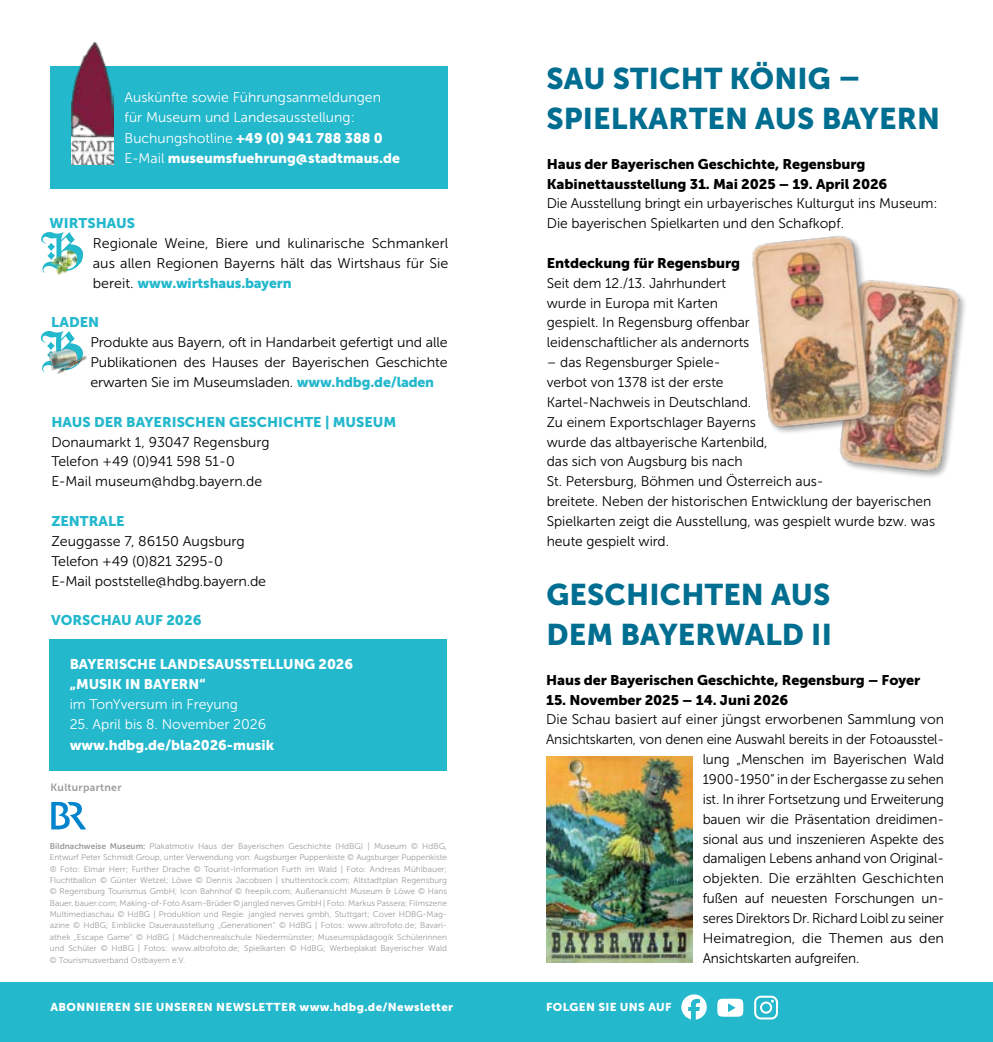
<style>
.page{position:relative;width:993px;height:1042px;background:#fff}
.page>*{position:absolute;margin:0;border:0;box-sizing:border-box;transform-origin:0 0}
.t1{font:29.75px/39.7px "Museo Sans 900";letter-spacing:.005em;color:#006e90}
.t2{font:14px/19.8px "Museo Sans 300";letter-spacing:-.005em;color:#000}
.t3{font:14px/19.8px "Museo Sans 900";letter-spacing:-.005em;color:#000}
.t4{font:14px/20.1px "Museo Sans 900";color:#fff}
.t5{font:14px/20.1px "Museo Sans 300";color:#fff}
.t6{font:14px "Museo Sans 900";color:#24b8cd}
.t7{font:14px "Museo Sans 300";letter-spacing:-.005em;color:#000;scale:.96 1}
.t8{font:11.38px "Museo Sans 900";letter-spacing:.03em;color:#fff}
.t9{font:10.5px "Museo Sans 700";letter-spacing:.03em;color:#9c9c9d}
.t10{font:8.4px/11.4px "Museo Sans 300";color:#9c9c9d;text-align:justify}
.s1{font-family:"Museo Sans 300"}
.s2{font-family:"Museo Sans 300";color:#000}
.s3{font-family:"Museo Sans 900";color:#24b8cd}
.s4{font-family:"Museo Sans 700"}
</style>
<div class="page">
<div style="left:51px;top:66px;width:396px;height:123px;background:#24b8cd"></div>
<svg style="left:41px;top:232px;width:42px;height:43px"></svg>
<img style="left:57px;top:355px;width:30px;height:19px">
<svg style="left:41px;top:331px;width:42px;height:41px"></svg>
<svg style="left:51px;top:802px;width:35px;height:27px"></svg>
<div style="left:0;top:982px;width:992px;height:60px;background:#24b8cd"></div>
<svg style="left:681px;top:994px;width:25px;height:25px"></svg>
<svg style="left:754px;top:995px;width:23px;height:24px"></svg>
<svg style="left:717px;top:998px;width:26px;height:18px"></svg>
<img style="left:839px;top:280px;width:126px;height:197px">
<div style="left:751px;top:235px;width:127px;height:200px;background:#000;opacity:.3"></div>
<img style="left:751px;top:235px;width:127px;height:196px">
<div style="left:50px;top:639px;width:397px;height:131px;background:#24b8cd"></div>
<img style="left:546px;top:756px;width:146px;height:206px">
<img style="left:71px;top:42px;width:43px;height:123px">
<p class="t5" style="left:124px;top:88px;width:258px">Auskünfte sowie Führungsanmeldungen für Museum und Landesausstellung:</p>
<p class="t4" style="left:124px;top:128px;width:277px"><span class="s1">Buchungshotline</span> +49 (0) 941 788 388 0<br><span class="s1">E- Mail</span> museumsfuehrung@stadtmaus.de</p>
<p class="t6" style="left:50px;top:215px;width:87px">WIRTSHAUS</p>
<p class="t2" style="left:93px;top:233px;width:357px">Regionale Weine, Biere und kulinarische Schmankerl aus allen Regionen Bayerns hält das Wirtshaus für Sie</p>
<p class="t6" style="left:93px;top:275px;width:200px"><span class="s2">bereit.</span> www.wirtshaus.bayern</p>
<p class="t6" style="left:51px;top:315px;width:49px">LADEN</p>
<p class="t2" style="left:90px;top:333px;width:359px;text-align:justify">Produkte aus Bayern, oft in Handarbeit gefertigt und alle Publikationen des Hauses der Bayerischen Geschichte erwarten Sie im Museumsladen. <span class="s3">www.hdbg.de/laden</span></p>
<p class="t6" style="left:51px;top:414px;width:346px">HAUS DER BAYERISCHEN GESCHICHTE | MUSEUM</p>
<p class="t2" style="left:51px;top:432px;width:219px">Donaumarkt 1, 93047 Regensburg<br>Telefon +49 (0)941 598 51- 0<br>E- Mail museum@hdbg.bayern.de</p>
<p class="t6" style="left:51px;top:513px;width:75px">ZENTRALE</p>
<p class="t2" style="left:51px;top:531px;width:216px">Zeuggasse 7, 86150 Augsburg<br>Telefon +49 (0)821 3295- 0<br>E- Mail poststelle@hdbg.bayern.de</p>
<p class="t6" style="left:51px;top:612px;width:152px">VORSCHAU AUF 2026</p>
<p class="t4" style="left:70px;top:654px;width:285px">BAYERISCHE LANDESAUSSTELLUNG 2026 „MUSIK IN BAYERN“</p>
<p class="t5" style="left:70px;top:694px;width:170px">im TonYversum in Freyung</p>
<p class="t5" style="left:70px;top:715px;width:198px">25. April bis 8. November 2026</p>
<p class="t4" style="left:70px;top:734px;width:206px">www.hdbg.de/bla2026-musik</p>
<p class="t9" style="left:51px;top:781px;width:72px">Kulturpartner</p>
<p class="t10" style="left:50px;top:840px;width:398px"><span class="s4">Bildnachweise Museum:</span> Plakatmotiv Haus der Bayerischen Geschichte (HdBG) | Museum © HdBG, Entwurf Peter Schmidt Group, unter Verwendung von: Augsburger Puppenkiste © Augsburger Puppenkiste ® Foto: Elmar Herr; Further Drache © Tourist- Information Furth im Wald | Foto: Andreas Mühlbauer; Fluchtballon © Günter Wetzel; Löwe © Dennis Jacobsen | shutterstock.com; Altstadtplan Regensburg © Regensburg Tourismus GmbH; Icon Bahnhof © freepik.com; Außenansicht Museum &amp; Löwe © Hans Bauer, bauer.com; Making-of- Foto Asam- Brüder © jangled nerves GmbH | Foto: Markus Passera; Filmszene Multimediaschau © HdBG | Produktion und Regie: jangled nerves gmbh, Stuttgart; Cover HDBG- Mag&shy;azine © HdBG; Einblicke Dauerausstellung „Generationen“ © HdBG | Fotos: www.altrofoto.de; Bavari&shy;athek „Escape Game“ © HdBG | Mädchenrealschule Niedermünster; Museumspädagogik Schülerinnen und Schüler © HdBG | Fotos: www.altrofoto.de; Spielkarten © HdBG; Werbeplakat Bayerischer Wald © Tourismusverband Ostbayern e.V.</p>
<h1 class="t1" style="left:546px;top:59px;width:395px">SAU STICHT KÖNIG –<br>SPIELKARTEN AUS BAYERN</h1>
<p class="t3" style="left:546px;top:154px;width:342px">Haus der Bayerischen Geschichte, Regensburg<br>Kabinettausstellung 31. Mai 2025 – 19. April 2026</p>
<p class="t2" style="left:546px;top:194px;width:392px">Die Ausstellung bringt ein urbayerisches Kulturgut ins Museum:<br>Die bayerischen Spielkarten und den Schafkopf.</p>
<p class="t3" style="left:546px;top:253px;width:195px">Entdeckung für Regensburg</p>
<p class="t2" style="left:546px;top:273px;width:204px">Seit dem 12./13. Jahrhundert wurde in Europa mit Karten gespielt. In Regensburg offenbar leidenschaftlicher als andernorts</p>
<p class="t2" style="left:546px;top:352px;width:389px">– das Regensburger Spiele-<br>verbot von 1378 ist der erste<br>Kartel- Nachweis in Deutschland.<br>Zu einem Exportschlager Bayerns<br>wurde das altbayerische Kartenbild,<br>das sich von Augsburg bis nach<br>St. Petersburg, Böhmen und Österreich aus-<br>breitete. Neben der historischen Entwicklung der bayerischen Spielkarten zeigt die Ausstellung, was gespielt wurde bzw. was heute gespielt wird.</p>
<h1 class="t1" style="left:546px;top:575px;width:287px">GESCHICHTEN AUS<br>DEM BAYERWALD II</h1>
<p class="t3" style="left:546px;top:670px;width:375px">Haus der Bayerischen Geschichte, Regensburg – Foyer</p>
<p class="t3" style="left:546px;top:690px;width:244px">15. November 2025 – 14. Juni 2026</p>
<p class="t2" style="left:546px;top:710px;width:399px">Die Schau basiert auf einer jüngst erworbenen Sammlung von</p>
<p class="t7" style="left:546px;top:732px;width:416px">Ansichtskarten, von denen eine Auswahl bereits in der Fotoausstel-</p>
<p class="t2" style="left:702px;top:749px;width:243px">lung „Menschen im Bayerischen Wald</p>
<p class="t2" style="left:702px;top:769px;width:243px">1900- 1950“ in der Eschergasse zu sehen</p>
<p class="t2" style="left:702px;top:789px;width:243px">ist. In ihrer Fortsetzung und Erweiterung</p>
<p class="t2" style="left:702px;top:809px;width:243px">bauen wir die Präsentation dreidimen-</p>
<p class="t2" style="left:702px;top:829px;width:243px">sional aus und inszenieren Aspekte des</p>
<p class="t2" style="left:702px;top:849px;width:240px">damaligen Lebens anhand von Original-</p>
<p class="t2" style="left:702px;top:868px;width:243px">objekten. Die erzählten Geschichten</p>
<p class="t2" style="left:702px;top:888px;width:243px">fußen auf neuesten Forschungen un-</p>
<p class="t7" style="left:702px;top:910px;width:253px">seres Direktors Dr. Richard Loibl zu seiner</p>
<p class="t2" style="left:702px;top:928px;width:243px">Heimatregion, die Themen aus den</p>
<p class="t2" style="left:702px;top:948px;width:158px">Ansichtskarten aufgreifen.</p>
<p class="t8" style="left:50px;top:1000px;width:404px">ABONNIEREN SIE UNSEREN NEWSLETTER www.hdbg.de/Newsletter</p>
<p class="t8" style="left:546px;top:1000px;width:127px">FOLGEN SIE UNS AUF</p>
</div>
